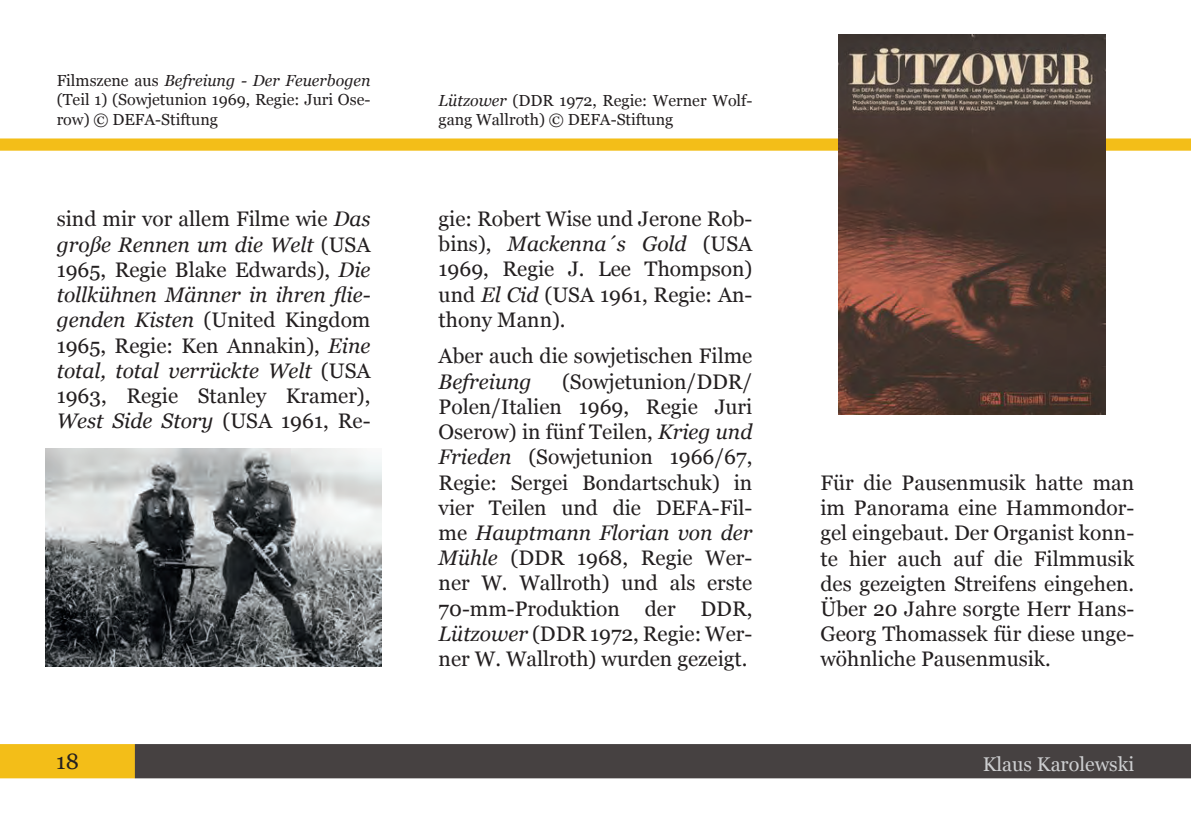
<style>
.page{position:relative;width:1191px;height:840px;background:#fff}
.page>*{position:absolute;margin:0;border:0;box-sizing:border-box;transform-origin:0 0}
.t1{font:22.2px "Georgia";color:#231f20}
.t2{font:21px/25.2px "Georgia";color:#231f20;text-align:justify}
.t3{font:italic 21px "Georgia";color:#231f20}
.t4{font:19.8px "Georgia";color:#cdced0}
.t5{font:16px/19.2px "Georgia";color:#231f20;text-align:justify}
.s1{font-style:italic}
</style>
<div class="page">
<svg style="left:0;top:138px;width:1191px;height:13px"></svg>
<div style="left:0;top:744px;width:135px;height:33px;background:#f3be18"></div>
<div style="left:135px;top:743px;width:1056px;height:34px;background:#464141;border:2px solid #464141"></div>
<img style="left:45px;top:448px;width:337px;height:218px">
<img style="left:838px;top:35px;width:268px;height:379px">
<p class="t5" style="left:57px;top:70px;width:315px">Filmszene aus <span class="s1">Befreiung - Der Feuerbogen </span>(Teil 1) (Sowjetunion 1969, Regie: Juri Ose&shy;row) © DEFA-Stiftung</p>
<p class="t5" style="left:438px;top:90px;width:315px"><span class="s1">Lützower</span> (DDR 1972, Regie: Werner Wolf&shy;gang Wallroth) © DEFA-Stiftung</p>
<p class="t2" style="left:57px;top:206px;width:315px">sind mir vor allem Filme wie <span class="s1">Das große Rennen um die Welt</span> (USA 1965, Regie Blake Edwards), <span class="s1">Die tollkühnen Männer in ihren flie&shy;genden Kisten</span> (United Kingdom 1965, Regie: Ken Annakin), <span class="s1">Eine total, total verrückte Welt</span> (USA 1963, Regie Stanley Kramer), <span class="s1">West Side Story</span> (USA 1961, Re-</p>
<p class="t2" style="left:438px;top:205px;width:315px">gie: Robert Wise und Jerone Rob&shy;bins), <span class="s1">Mackenna´s Gold</span> (USA 1969, Regie J. Lee Thompson) und <span class="s1">El Cid</span> (USA 1961, Regie: An&shy;thony Mann).</p>
<p class="t2" style="left:438px;top:342px;width:315px">Aber auch die sowjetischen Filme</p>
<p class="t3" style="left:438px;top:366px;width:94px">Befreiung</p>
<p class="t2" style="left:438px;top:367px;width:315px;text-indent:123px">(Sowjetunion/DDR/ Polen/Italien 1969, Regie Juri Oserow) in fünf Teilen, <span class="s1">Krieg und Frieden</span> (Sowjetunion 1966/67, Regie: Sergei Bondartschuk) in vier Teilen und die DEFA-Fil&shy;me <span class="s1">Hauptmann Florian von der Mühle</span> (DDR 1968, Regie Wer&shy;ner W. Wallroth) und als erste 70-mm-Produktion der DDR, <span class="s1">Lützower</span> (DDR 1972, Regie: Wer&shy;ner W. Wallroth) wurden gezeigt.</p>
<p class="t2" style="left:820px;top:469px;width:315px">Für die Pausenmusik hatte man im Panorama eine Hammondor&shy;gel eingebaut. Der Organist konn&shy;te hier auch auf die Filmmusik des gezeigten Streifens eingehen.<br>Über 20 Jahre sorgte Herr Hans-Georg Thomassek für diese unge&shy;wöhnliche Pausenmusik.</p>
<p class="t1" style="left:56px;top:744px;width:24px">18</p>
<p class="t4" style="left:982px;top:749px;width:153px">Klaus Karolewski</p>
</div>
